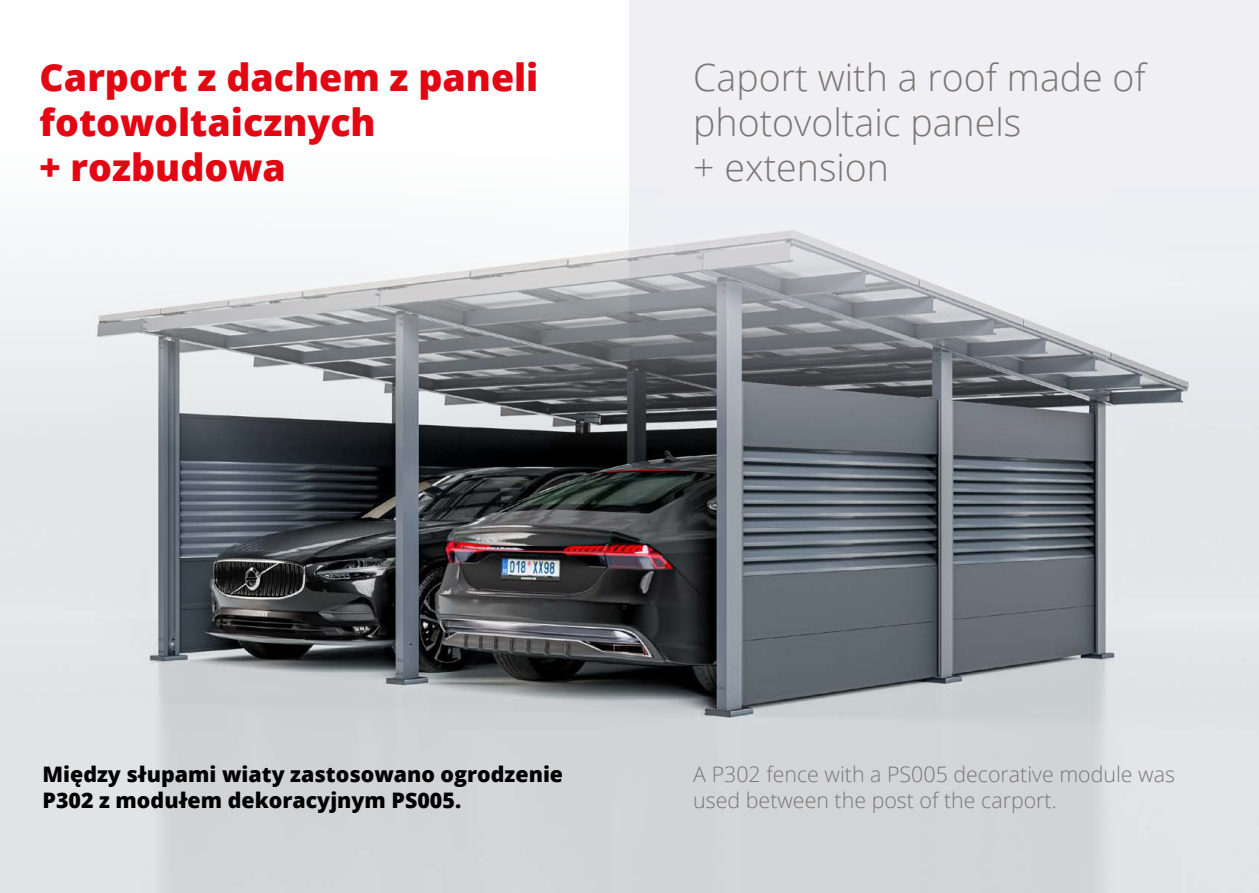
<style>
.page{position:relative;width:1259px;height:893px;background:#fff}
.page>*{position:absolute;margin:0;border:0;box-sizing:border-box;transform-origin:0 0}
.t1{font:300 37.5px/45px "Open Sans";color:#7c7674}
.t2{font:800 37.5px/45px "Open Sans";color:#e30613}
.t3{font:300 21.3px/25.7px "Open Sans";color:#7c7674}
.t4{font:800 21.3px/25.7px "Open Sans";color:#000}
</style>
<div class="page">
<img style="left:0;top:0;width:1259px;height:893px">
<h1 class="t2" style="left:40px;top:53px;width:500px">Carport z dachem z paneli fotowoltaicznych<br>+ rozbudowa</h1>
<h1 class="t1" style="left:693px;top:54px;width:454px">Caport with a roof made of photovoltaic panels<br>+ extension</h1>
<p class="t4" style="left:43px;top:761px;width:522px">Między słupami wiaty zastosowano ogrodzenie<br>P302 z modułem dekoracyjnym PS005.</p>
<p class="t3" style="left:693px;top:761px;width:483px">A P302 fence with a PS005 decorative module was used between the post of the carport.</p>
</div>
